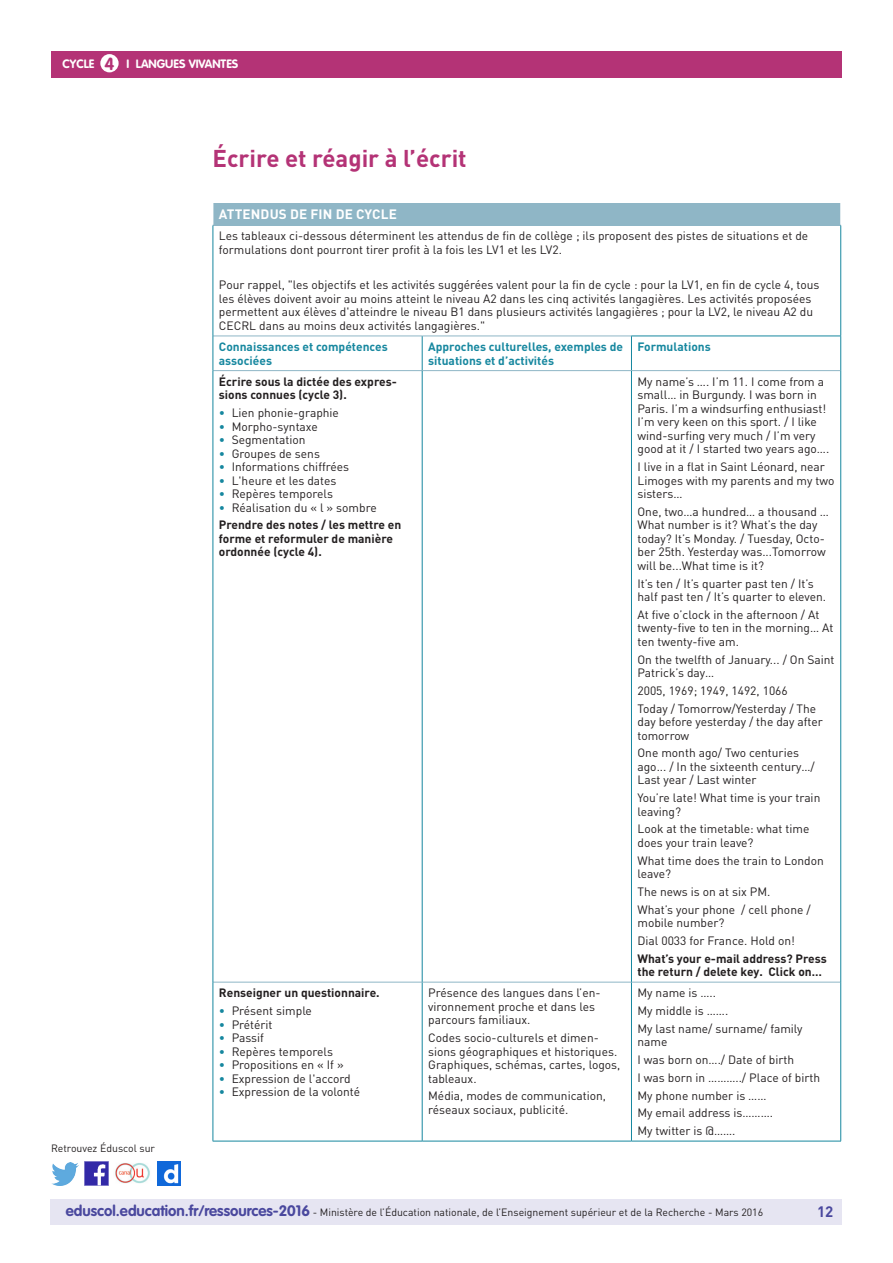
<style>
.page{position:relative;width:893px;height:1263px;background:#fff}
.page>*{position:absolute;margin:0;border:0;box-sizing:border-box;transform-origin:0 0}
._03_Titre_de_niveau{font:700 24px "DIN Pro";color:#b43376}
.t1{font:700 17.25px "VAG Rounded Std";color:#b43376}
.t2{font:700 15px "DIN Pro";color:#4a489e}
.Titre_têtière_tablea{font:700 13.5px "DIN Pro";letter-spacing:.01em;color:#fff}
.Texte_courant_tablea{font:12px/13.5px "DIN Pro";color:#231f20}
._08_Liste_à_puces_ni{font:12px "DIN Pro";color:#231f20}
.Texte_gras_noir{font:700 12px/13.5px "DIN Pro";color:#231f20}
.Texte_gras_bleu{font:700 12px/13.5px "DIN Pro";color:#16879f}
.t3{font:700 12px "VAG Rounded Std";color:#fff}
.t4{font:10.5px "DIN Pro";color:#231f20}
.s1{color:#16879f}
.s2{font-family:"VAG Rounded Std";font-weight:700;font-size:15px;color:#4a489e}
</style>
<div class="page">
<div style="left:50px;top:1199px;width:791px;height:26px;background:#e6e5f2"></div>
<div style="left:51px;top:51px;width:791px;height:27px;background:#b43376"></div>
<div style="left:100px;top:54px;width:19px;height:18px;background:#fff;border-radius:50%"></div>
<img style="left:85px;top:1162px;width:23px;height:23px">
<img style="left:51px;top:1163px;width:28px;height:22px">
<img style="left:158px;top:1162px;width:22px;height:23px">
<img style="left:115px;top:1163px;width:35px;height:21px">
<div style="left:213px;top:203px;width:628px;height:22px;background:#8fb6c6"></div>
<svg style="left:213px;top:203px;width:1px;height:22px"></svg>
<svg style="left:840px;top:203px;width:1px;height:22px"></svg>
<hr style="left:213px;top:225px;width:209px;height:1px;background:#8fb6c6">
<hr style="left:422px;top:225px;width:209px;height:1px;background:#8fb6c6">
<hr style="left:631px;top:225px;width:210px;height:1px;background:#8fb6c6">
<hr style="left:213px;top:336px;width:209px;height:1px;background:#8fb6c6">
<hr style="left:422px;top:336px;width:209px;height:1px;background:#8fb6c6">
<hr style="left:213px;top:370px;width:209px;height:1px;background:#8fb6c6">
<hr style="left:422px;top:370px;width:209px;height:1px;background:#8fb6c6">
<hr style="left:631px;top:370px;width:209px;height:1px;background:#8fb6c6">
<hr style="left:213px;top:982px;width:209px;height:1px;background:#8fb6c6">
<hr style="left:422px;top:982px;width:209px;height:1px;background:#8fb6c6">
<hr style="left:631px;top:982px;width:209px;height:1px;background:#8fb6c6">
<hr style="left:213px;top:226px;width:1px;height:110px;background:#16879f">
<hr style="left:840px;top:226px;width:1px;height:110px;background:#16879f">
<hr style="left:213px;top:336px;width:1px;height:35px;background:#16879f">
<hr style="left:422px;top:336px;width:1px;height:34px;background:#16879f">
<hr style="left:631px;top:336px;width:210px;height:1px;background:#16879f">
<hr style="left:631px;top:336px;width:1px;height:34px;background:#16879f">
<hr style="left:840px;top:336px;width:1px;height:35px;background:#16879f">
<hr style="left:213px;top:371px;width:1px;height:611px;background:#16879f">
<hr style="left:422px;top:371px;width:1px;height:611px;background:#16879f">
<hr style="left:631px;top:371px;width:1px;height:611px;background:#16879f">
<hr style="left:840px;top:371px;width:1px;height:611px;background:#16879f">
<hr style="left:213px;top:982px;width:1px;height:159px;background:#16879f">
<hr style="left:422px;top:982px;width:1px;height:159px;background:#16879f">
<hr style="left:631px;top:982px;width:1px;height:159px;background:#16879f">
<hr style="left:840px;top:982px;width:1px;height:159px;background:#16879f">
<hr style="left:213px;top:1141px;width:209px;height:1px;background:#16879f">
<hr style="left:422px;top:1141px;width:209px;height:1px;background:#16879f">
<hr style="left:631px;top:1141px;width:210px;height:1px;background:#16879f">
<h2 class="t1" style="left:105px;top:53px;width:11px">4</h2>
<p class="t3" style="left:63px;top:57px;width:33px">CYCLE</p>
<p class="t3" style="left:127px;top:57px;width:113px">I LANGUES VIVANTES</p>
<p class="_03_Titre_de_niveau" style="left:213px;top:143px;width:256px">Écrire et réagir à l’écrit</p>
<p class="Titre_têtière_tablea" style="left:219px;top:205px;width:179px">ATTENDUS DE FIN DE CYCLE</p>
<p class="Texte_courant_tablea" style="left:219px;top:229px;width:591px">Les tableaux ci-dessous déterminent les attendus de fin de collège ; ils proposent des pistes de situations et de formulations dont pourront tirer profit à la fois les LV1 et les LV2.</p>
<p class="Texte_courant_tablea" style="left:219px;top:278px;width:602px">Pour rappel, "les objectifs et les activités suggérées valent pour la fin de cycle : pour la LV1, en fin de cycle 4, tous les élèves doivent avoir au moins atteint le niveau A2 dans les cinq activités langagières. Les activités proposées permettent aux élèves d'atteindre le niveau B1 dans plusieurs activités langagières ; pour la LV2, le niveau A2 du CECRL dans au moins deux activités langagières."</p>
<p class="Texte_gras_bleu" style="left:219px;top:340px;width:170px">Connaissances et compétences associées</p>
<p class="Texte_gras_bleu" style="left:428px;top:340px;width:196px">Approches culturelles, exemples de situations et d’activités</p>
<p class="Texte_gras_bleu" style="left:637px;top:340px;width:75px">Formulations</p>
<p class="Texte_gras_noir" style="left:219px;top:374px;width:179px">Écrire sous la dictée des expres&shy;sions connues (cycle 3).</p>
<p class="_08_Liste_à_puces_ni" style="left:219px;top:405px;width:122px"><span class="s1">•</span> Lien phonie-graphie</p>
<p class="_08_Liste_à_puces_ni" style="left:219px;top:419px;width:100px"><span class="s1">•</span> Morpho-syntaxe</p>
<p class="_08_Liste_à_puces_ni" style="left:219px;top:432px;width:88px"><span class="s1">•</span> Segmentation</p>
<p class="_08_Liste_à_puces_ni" style="left:219px;top:446px;width:103px"><span class="s1">•</span> Groupes de sens</p>
<p class="_08_Liste_à_puces_ni" style="left:219px;top:459px;width:132px"><span class="s1">•</span> Informations chiffrées</p>
<p class="_08_Liste_à_puces_ni" style="left:219px;top:473px;width:119px"><span class="s1">•</span> L'heure et les dates</p>
<p class="_08_Liste_à_puces_ni" style="left:219px;top:486px;width:116px"><span class="s1">•</span> Repères temporels</p>
<p class="_08_Liste_à_puces_ni" style="left:219px;top:500px;width:159px"><span class="s1">•</span> Réalisation du « l » sombre</p>
<p class="Texte_gras_noir" style="left:219px;top:518px;width:184px">Prendre des notes / les mettre en forme et reformuler de manière ordonnée (cycle 4).</p>
<p class="Texte_courant_tablea" style="left:637px;top:374px;width:193px">My name’s …. I’m 11. I come from a small… in Burgundy. I was born in Paris. I’m a windsurfing enthusiast!<br>I’m very keen on this sport. / I like wind-surfing very much / I’m very good at it / I started two years ago….</p>
<p class="Texte_courant_tablea" style="left:637px;top:460px;width:198px">I live in a flat in Saint Léonard, near<br>Limoges with my parents and my two sisters…</p>
<p class="Texte_courant_tablea" style="left:637px;top:504px;width:193px">One, two…a hundred… a thousand …<br>What number is it? What’s the day today? It’s Monday. / Tuesday, Octo&shy;ber 25th. Yesterday was...Tomorrow will be...What time is it?</p>
<p class="Texte_courant_tablea" style="left:637px;top:576px;width:190px">It’s ten / It’s quarter past ten / It’s half past ten / It’s quarter to eleven.</p>
<p class="Texte_courant_tablea" style="left:637px;top:607px;width:197px">At five o’clock in the afternoon / At twenty-five to ten in the morning… At ten twenty-five am.</p>
<p class="Texte_courant_tablea" style="left:637px;top:652px;width:199px">On the twelfth of January... / On Saint<br>Patrick’s day…</p>
<p class="Texte_courant_tablea" style="left:637px;top:683px;width:152px">2005, 1969; 1949, 1492, 1066</p>
<p class="Texte_courant_tablea" style="left:637px;top:701px;width:187px">Today / Tomorrow/Yesterday / The day before yesterday / the day after tomorrow</p>
<p class="Texte_courant_tablea" style="left:637px;top:746px;width:179px">One month ago/ Two centuries ago... / In the sixteenth century…/<br>Last year / Last winter</p>
<p class="Texte_courant_tablea" style="left:637px;top:791px;width:184px">You’re late! What time is your train leaving?</p>
<p class="Texte_courant_tablea" style="left:637px;top:822px;width:173px">Look at the timetable: what time does your train leave?</p>
<p class="Texte_courant_tablea" style="left:637px;top:853px;width:188px">What time does the train to London leave?</p>
<p class="Texte_courant_tablea" style="left:637px;top:884px;width:134px">The news is on at six PM.</p>
<p class="Texte_courant_tablea" style="left:637px;top:902px;width:175px">What’s your phone / cell phone / mobile number?</p>
<p class="Texte_courant_tablea" style="left:637px;top:933px;width:159px">Dial 0033 for France. Hold on!</p>
<p class="Texte_gras_noir" style="left:637px;top:951px;width:191px">What’s your e-mail address? Press the return / delete key. Click on…</p>
<p class="t4" style="left:51px;top:1141px;width:106px">Retrouvez Éduscol sur</p>
<p class="Texte_gras_noir" style="left:219px;top:986px;width:162px">Renseigner un questionnaire.</p>
<p class="_08_Liste_à_puces_ni" style="left:219px;top:1003px;width:95px"><span class="s1">•</span> Présent simple</p>
<p class="_08_Liste_à_puces_ni" style="left:219px;top:1017px;width:55px"><span class="s1">•</span> Prétérit</p>
<p class="_08_Liste_à_puces_ni" style="left:219px;top:1030px;width:47px"><span class="s1">•</span> Passif</p>
<p class="_08_Liste_à_puces_ni" style="left:219px;top:1044px;width:116px"><span class="s1">•</span> Repères temporels</p>
<p class="_08_Liste_à_puces_ni" style="left:219px;top:1057px;width:126px"><span class="s1">•</span> Propositions en « If »</p>
<p class="_08_Liste_à_puces_ni" style="left:219px;top:1071px;width:133px"><span class="s1">•</span> Expression de l'accord</p>
<p class="_08_Liste_à_puces_ni" style="left:219px;top:1084px;width:143px"><span class="s1">•</span> Expression de la volonté</p>
<p class="Texte_courant_tablea" style="left:428px;top:986px;width:174px">Présence des langues dans l’en&shy;vironnement proche et dans les parcours familiaux.</p>
<p class="Texte_courant_tablea" style="left:428px;top:1031px;width:194px">Codes socio-culturels et dimen&shy;sions géographiques et historiques.<br>Graphiques, schémas, cartes, logos, tableaux.</p>
<p class="Texte_courant_tablea" style="left:428px;top:1089px;width:179px">Média, modes de communication, réseaux sociaux, publicité.</p>
<p class="Texte_courant_tablea" style="left:637px;top:986px;width:80px">My name is …..</p>
<p class="Texte_courant_tablea" style="left:637px;top:1004px;width:92px">My middle is …….</p>
<p class="Texte_courant_tablea" style="left:637px;top:1021px;width:167px">My last name/ surname/ family name</p>
<p class="Texte_courant_tablea" style="left:637px;top:1053px;width:158px">I was born on…./ Date of birth</p>
<p class="Texte_courant_tablea" style="left:637px;top:1070px;width:184px">I was born in ………../ Place of birth</p>
<p class="Texte_courant_tablea" style="left:637px;top:1088px;width:130px">My phone number is ……</p>
<p class="Texte_courant_tablea" style="left:637px;top:1106px;width:137px">My email address is……….</p>
<p class="Texte_courant_tablea" style="left:637px;top:1124px;width:100px">My twitter is @…….</p>
<p class="t4" style="left:66px;top:1205px;width:699px"><span class="s2">eduscol.education.fr/ressources-2016</span> - Ministère de l’Éducation nationale, de l’Enseignement supérieur et de la Recherche - Mars 2016</p>
<p class="t2" style="left:817px;top:1201px;width:18px">12</p>
</div>
